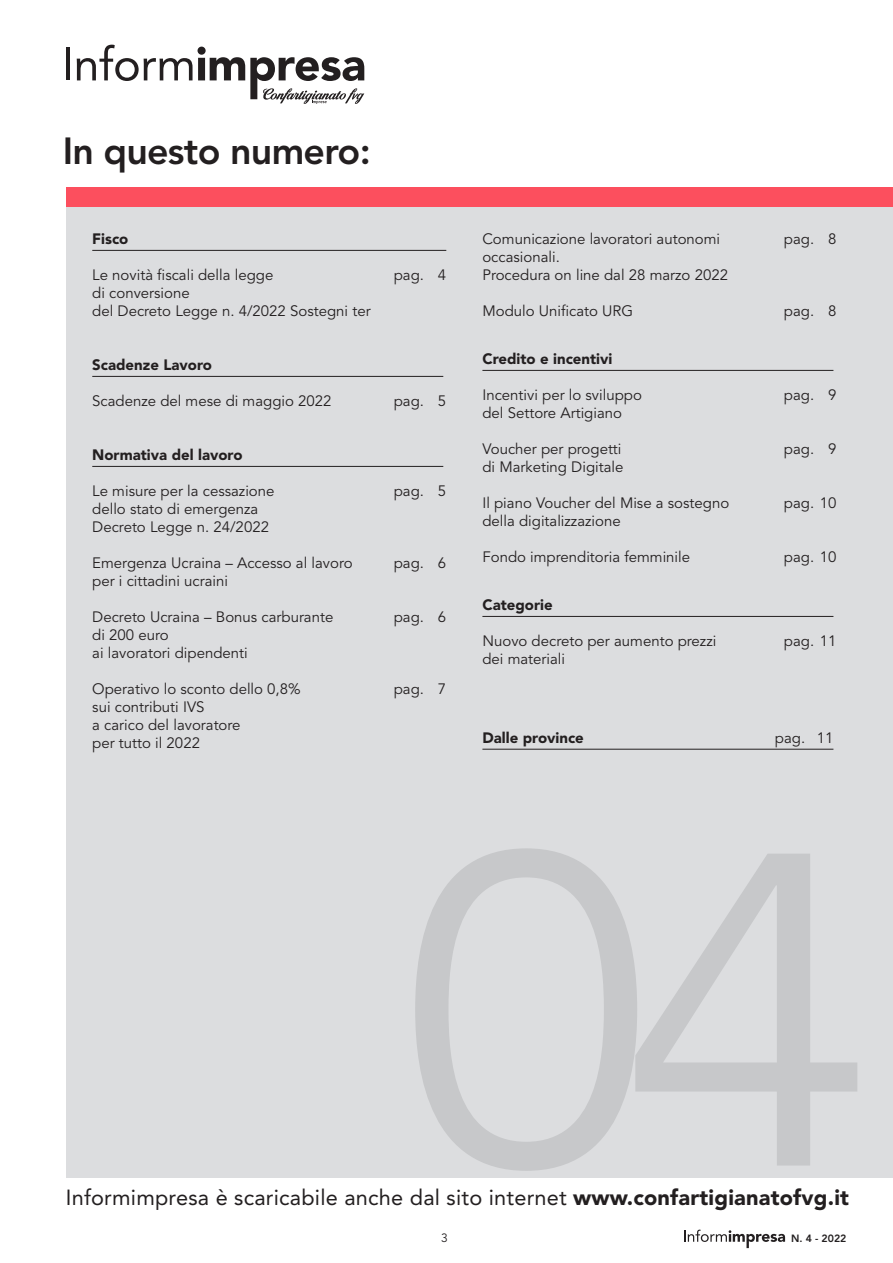
<style>
.page{position:relative;width:893px;height:1263px;background:#fff}
.page>*{position:absolute;margin:0;border:0;box-sizing:border-box;transform-origin:0 0}
.t1{font:440.55px "Avenir LT Std";color:#c7c8ca;scale:1.05 1}
.t2{font:800 37.5px "Avenir LT Std";letter-spacing:-.02em;color:#231f20}
.t3{font:21.75px "Avenir LT Std";letter-spacing:.01em;color:#231f20}
.t4{font:15px/18px "Avenir LT Std";color:#231f20}
.t5{font:900 15px "Avenir LT Std";color:#231f20}
.t6{font:12px "Avenir LT Std";color:#231f20}
.t7{font:800 10.5px "Avenir LT Std";color:#231f20}
.s1{font-weight:900}
</style>
<div class="page">
<div style="left:66px;top:197px;width:827px;height:981px;background:#dcdddf"></div>
<div style="left:66px;top:187px;width:827px;height:20px;background:#fc4f5e"></div>
<svg style="left:684px;top:1229px;width:101px;height:19px"></svg>
<hr style="left:66px;top:47px;width:4px;height:33px;background:#231f20">
<svg style="left:77px;top:45px;width:287px;height:59px"></svg>
<hr style="left:92px;top:250px;width:354px;height:1px;background:#231f20">
<hr style="left:92px;top:376px;width:351px;height:1px;background:#231f20">
<hr style="left:92px;top:466px;width:351px;height:1px;background:#231f20">
<hr style="left:482px;top:370px;width:351px;height:1px;background:#231f20">
<hr style="left:482px;top:616px;width:351px;height:1px;background:#231f20">
<hr style="left:482px;top:749px;width:351px;height:1px;background:#231f20">
<h2 class="t2" style="left:63px;top:129px;width:310px">In questo numero:</h2>
<p class="t5" style="left:92px;top:230px;width:38px">Fisco</p>
<p class="t4" style="left:92px;top:267px;width:183px">Le novità fiscali della legge</p>
<p class="t4" style="left:394px;top:267px;width:54px">pag. 4</p>
<p class="t4" style="left:92px;top:285px;width:99px">di conversione</p>
<p class="t4" style="left:92px;top:303px;width:280px">del Decreto Legge n. 4/2022 Sostegni ter</p>
<p class="t5" style="left:92px;top:356px;width:121px">Scadenze Lavoro</p>
<p class="t4" style="left:92px;top:393px;width:241px">Scadenze del mese di maggio 2022</p>
<p class="t4" style="left:394px;top:393px;width:54px">pag. 5</p>
<p class="t5" style="left:92px;top:446px;width:152px">Normativa del lavoro</p>
<p class="t4" style="left:92px;top:483px;width:184px">Le misure per la cessazione</p>
<p class="t4" style="left:394px;top:483px;width:54px">pag. 5</p>
<p class="t4" style="left:92px;top:501px;width:168px">dello stato di emergenza</p>
<p class="t4" style="left:92px;top:519px;width:178px">Decreto Legge n. 24/2022</p>
<p class="t4" style="left:92px;top:555px;width:262px">Emergenza Ucraina – Accesso al lavoro</p>
<p class="t4" style="left:394px;top:555px;width:54px">pag. 6</p>
<p class="t4" style="left:92px;top:573px;width:137px">per i cittadini ucraini</p>
<p class="t4" style="left:92px;top:609px;width:243px">Decreto Ucraina – Bonus carburante</p>
<p class="t4" style="left:394px;top:609px;width:54px">pag. 6</p>
<p class="t4" style="left:92px;top:627px;width:157px">di 200 euro<br>ai lavoratori dipendenti</p>
<p class="t4" style="left:92px;top:681px;width:210px">Operativo lo sconto dello 0,8%</p>
<p class="t4" style="left:394px;top:681px;width:54px">pag. 7</p>
<p class="t4" style="left:92px;top:699px;width:114px">sui contributi IVS</p>
<p class="t4" style="left:92px;top:717px;width:150px">a carico del lavoratore</p>
<p class="t4" style="left:92px;top:735px;width:109px">per tutto il 2022</p>
<p class="t4" style="left:482px;top:231px;width:239px">Comunicazione lavoratori autonomi</p>
<p class="t4" style="left:784px;top:231px;width:54px">pag. 8</p>
<p class="t4" style="left:482px;top:249px;width:79px">occasionali.</p>
<p class="t4" style="left:482px;top:267px;width:247px">Procedura on line dal 28 marzo 2022</p>
<p class="t4" style="left:482px;top:303px;width:152px">Modulo Unificato URG</p>
<p class="t4" style="left:784px;top:303px;width:54px">pag. 8</p>
<p class="t5" style="left:482px;top:350px;width:132px">Credito e incentivi</p>
<p class="t4" style="left:482px;top:387px;width:161px">Incentivi per lo sviluppo</p>
<p class="t4" style="left:784px;top:387px;width:54px">pag. 9</p>
<p class="t4" style="left:482px;top:405px;width:141px">del Settore Artigiano</p>
<p class="t4" style="left:482px;top:441px;width:141px">Voucher per progetti</p>
<p class="t4" style="left:784px;top:441px;width:54px">pag. 9</p>
<p class="t4" style="left:482px;top:459px;width:143px">di Marketing Digitale</p>
<p class="t4" style="left:482px;top:495px;width:248px">Il piano Voucher del Mise a sostegno</p>
<p class="t4" style="left:784px;top:495px;width:54px">pag. 10</p>
<p class="t4" style="left:482px;top:513px;width:140px">della digitalizzazione</p>
<p class="t4" style="left:482px;top:549px;width:209px">Fondo imprenditoria femminile</p>
<p class="t4" style="left:784px;top:549px;width:54px">pag. 10</p>
<p class="t5" style="left:482px;top:596px;width:72px">Categorie</p>
<p class="t4" style="left:482px;top:633px;width:235px">Nuovo decreto per aumento prezzi</p>
<p class="t4" style="left:784px;top:633px;width:54px">pag. 11</p>
<p class="t4" style="left:482px;top:651px;width:84px">dei materiali</p>
<p class="t5" style="left:482px;top:729px;width:103px">Dalle province</p>
<p class="t4" style="left:775px;top:729px;width:60px">pag. 11</p>
<p class="t1" style="left:398px;top:760px;width:456px">04</p>
<h3 class="t3" style="left:66px;top:1185px;width:785px">Informimpresa è scaricabile anche dal sito internet <span class="s1">www.confartigianatofvg.it</span></h3>
<p class="t6" style="left:441px;top:1231px;width:8px">3</p>
<p class="t7" style="left:791px;top:1232px;width:57px">N. 4 - 2022</p>
</div>
